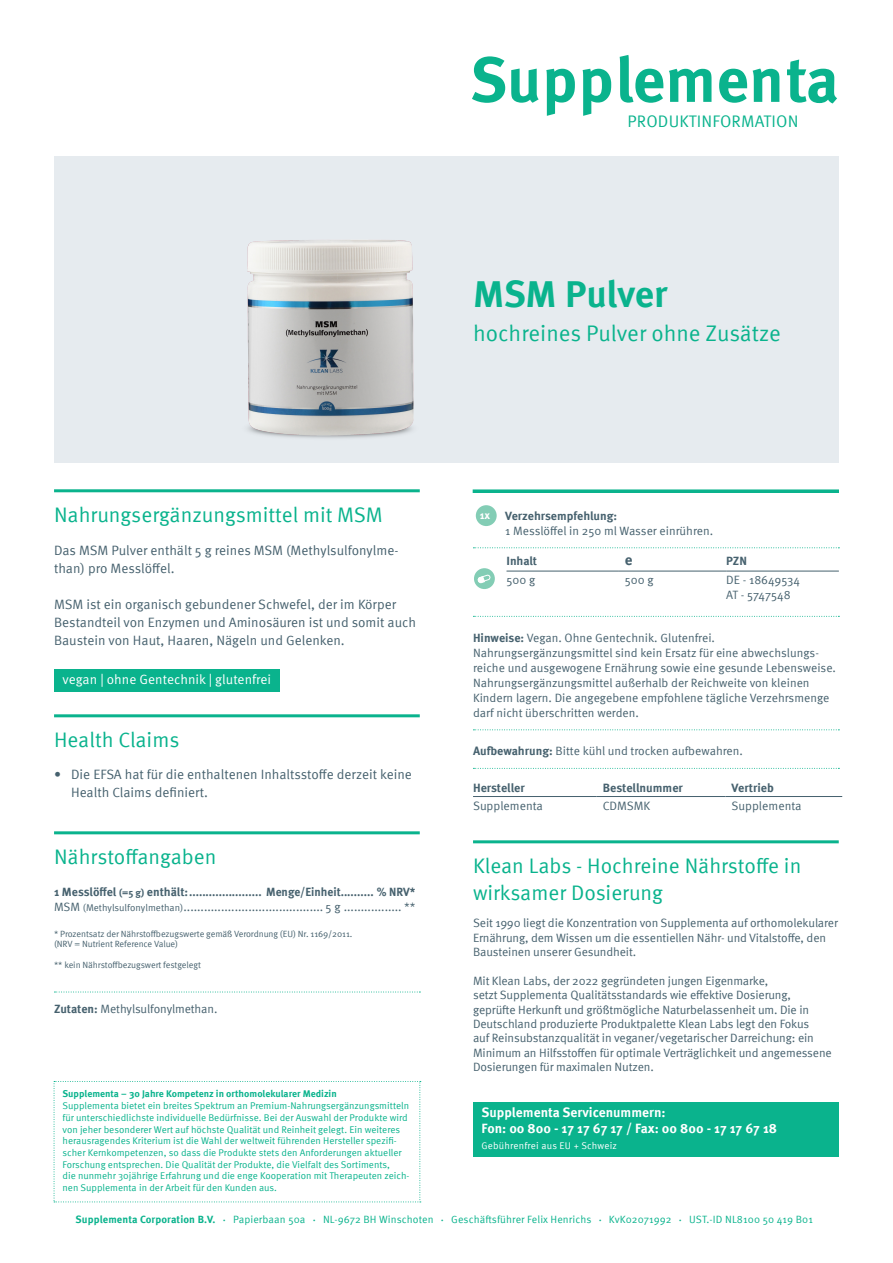
<style>
.page{position:relative;width:893px;height:1263px;background:#fff}
.page>*{position:absolute;margin:0;border:0;box-sizing:border-box;transform-origin:0 0}
.Produkt_Titel{font:700 63.45px "Meta Pro";color:#0ab38d}
.Produkt_Titel-2{font:700 37.5px "Meta Pro";letter-spacing:-.01em;color:#0ab38d}
.Produkt_Subline{font:22.5px "Meta Pro";color:#0ab38d}
.Headline-Grün{font:21px/27px "Meta Pro";color:#0ab38d}
.t1{font:16.65px "Meta Pro";letter-spacing:.01em;color:#0ab38d}
.Nährstoffangaben{font:700 15px "Meta Pro";color:#46616e}
.Fließtext{font:13.5px/18px "Meta Pro";color:#46616e}
.Servicenummern{font:700 13.5px/16.2px "Meta Pro";color:#fff}
.Fließtext_farbig_hin{font:13.5px "Meta Pro Norm";color:#fff}
.Nährstoffangaben-2{font:700 12.15px "Meta Pro";color:#46616e}
.Nährstoffangaben-3{font:12.15px "Meta Pro";color:#46616e}
.Fließtext_klein{font:12.15px "Meta Pro";letter-spacing:-.01em;color:#46616e}
.Fließtext_klein-2{font:12px/14.4px "Meta Pro";letter-spacing:-.01em;color:#46616e}
.Fließtext_klein_mit{font:12px/15px "Meta Pro";color:#46616e}
.Nährstoffangaben-4{font:12px/15px "Meta Pro";color:#46616e}
.Nährstoffangaben-5{font:700 12px "Meta Pro";color:#46616e}
.Fließtext-2{font:700 10.95px "Meta Pro";color:#fff}
.t2{font:10.5px "Meta Pro";letter-spacing:.01em;color:#0ab38d}
.t3{font:700 10.5px "Meta Pro";letter-spacing:.01em;color:#0ab38d}
.Supplementa_Text_Kle{font:9.75px/11.7px "Meta Pro";color:#0ab38d}
.Servicenummern-2{font:9.75px "Meta Pro";letter-spacing:.02em;color:#fff}
.Fließtext_klein_mit-2{font:9px/10.5px "Meta Pro";letter-spacing:-.01em;color:#46616e}
.s1{font-size:9.75px}
.s2{font-weight:700}
.s3{font-size:4.5px}
</style>
<div class="page">
<div style="left:54px;top:156px;width:785px;height:306px;background:#e6ebef"></div>
<hr style="left:54px;top:489px;width:366px;height:3px;background:#0ab38d">
<div style="left:54px;top:670px;width:226px;height:22px;background:#0ab38d"></div>
<hr style="left:54px;top:714px;width:366px;height:3px;background:#0ab38d">
<hr style="left:54px;top:831px;width:366px;height:3px;background:#0ab38d">
<svg style="left:54px;top:992px;width:366px;height:1px"></svg>
<svg style="left:473px;top:547px;width:366px;height:1px"></svg>
<svg style="left:473px;top:616px;width:366px;height:1px"></svg>
<svg style="left:473px;top:729px;width:366px;height:1px"></svg>
<svg style="left:473px;top:768px;width:366px;height:1px"></svg>
<hr style="left:473px;top:840px;width:366px;height:3px;background:#0ab38d">
<div style="left:473px;top:1102px;width:366px;height:55px;background:#0ab38d"></div>
<div style="left:476px;top:505px;width:21px;height:21px;background:#83cdb5;border-radius:50%"></div>
<hr style="left:506px;top:571px;width:113px;height:1px;background:#46616e">
<hr style="left:619px;top:571px;width:107px;height:1px;background:#46616e">
<hr style="left:726px;top:571px;width:113px;height:1px;background:#46616e">
<div style="left:474px;top:568px;width:21px;height:21px;background:#83cdb5;border-radius:50%"></div>
<svg style="left:478px;top:575px;width:12px;height:8px"></svg>
<hr style="left:473px;top:796px;width:124px;height:1px;background:#46616e">
<hr style="left:597px;top:796px;width:129px;height:1px;background:#46616e">
<hr style="left:726px;top:796px;width:116px;height:1px;background:#46616e">
<svg style="left:54px;top:1081px;width:367px;height:121px"></svg>
<svg style="left:473px;top:489px;width:366px;height:4px"></svg>
<img style="left:247px;top:240px;width:167px;height:198px">
<p class="Produkt_Titel" style="left:470px;top:30px;width:371px">Supplementa</p>
<p class="t1" style="left:628px;top:109px;width:172px">PRODUKTINFORMATION</p>
<p class="Produkt_Titel-2" style="left:473px;top:264px;width:196px">MSM Pulver</p>
<p class="Produkt_Subline" style="left:473px;top:316px;width:309px">hochreines Pulver ohne Zusätze</p>
<p class="Headline-Grün" style="left:54px;top:500px;width:330px">Nahrungsergänzungsmittel mit MSM</p>
<p class="Fließtext" style="left:54px;top:540px;width:346px">Das MSM Pulver enthält 5 g reines MSM (Methylsulfonylme&shy;than) pro Messlöffel.</p>
<p class="Fließtext" style="left:54px;top:594px;width:364px">MSM ist ein organisch gebundener Schwefel, der im Körper<br>Bestandteil von Enzymen und Aminosäuren ist und somit auch<br>Baustein von Haut, Haaren, Nägeln und Gelenken.</p>
<p class="Fließtext_farbig_hin" style="left:63px;top:669px;width:210px">vegan | ohne Gentechnik | glutenfrei</p>
<p class="Headline-Grün" style="left:54px;top:725px;width:127px">Health Claims</p>
<p class="Fließtext" style="left:71px;top:764px;width:342px;text-indent:-17px">• Die EFSA hat für die enthaltenen Inhaltsstoffe derzeit keine<br>Health Claims definiert.</p>
<p class="Headline-Grün" style="left:54px;top:842px;width:164px">Nährstoffangaben</p>
<p class="Nährstoffangaben-5" style="left:54px;top:883px;width:363px">1 Messlöffel <span class="s1">(=5 g)</span> enthält:...................... Menge/Einheit.......... % NRV*</p>
<p class="Nährstoffangaben-4" style="left:54px;top:899px;width:363px">MSM <span class="s1">(Methylsulfonylmethan)</span>......................................... 5 g ................. **</p>
<p class="Fließtext_klein_mit-2" style="left:54px;top:928px;width:300px">* Prozentsatz der Nährstoffbezugswerte gemäß Verordnung (EU) Nr. 1169/2011. (NRV = Nutrient Reference Value)</p>
<p class="Fließtext_klein_mit-2" style="left:54px;top:959px;width:148px">** kein Nährstoffbezugswert festgelegt</p>
<p class="Fließtext_klein-2" style="left:54px;top:1001px;width:165px"><span class="s2">Zutaten:</span> Methylsulfonylmethan.</p>
<p class="Supplementa_Text_Kle" style="left:63px;top:1087px;width:348px"><span class="s2">Supplementa – 30 Jahre Kompetenz in orthomolekularer Medizin<br></span>Supplementa bietet ein breites Spektrum an Premium-Nahrungsergänzungsmitteln für unterschiedlichste individuelle Bedürfnisse. Bei der Auswahl der Produkte wird von jeher besonderer Wert auf höchste Qualität und Reinheit gelegt. Ein weiteres herausragendes Kriterium ist die Wahl der weltweit führenden Hersteller spezifi&shy;scher Kernkompetenzen, so dass die Produkte stets den Anforderungen aktueller Forschung entsprechen. Die Qualität der Produkte, die Vielfalt des Sortiments,<br>die nunmehr 30jährige Erfahrung und die enge Kooperation mit Therapeuten zeich&shy;nen Supplementa in der Arbeit für den Kunden aus.</p>
<p class="Fließtext-2" style="left:480px;top:507px;width:12px">1x</p>
<p class="Fließtext_klein_mit" style="left:505px;top:507px;width:210px"><span class="s2">Verzehrsempfehlung:<br></span>1 Messlöffel in 250 ml Wasser einrühren.</p>
<p class="Nährstoffangaben-5" style="left:506px;top:551px;width:32px">Inhalt</p>
<p class="Nährstoffangaben" style="left:625px;top:548px;width:9px">e</p>
<p class="Nährstoffangaben-5" style="left:726px;top:551px;width:22px">PZN</p>
<p class="Nährstoffangaben-4" style="left:506px;top:572px;width:30px">500 g</p>
<p class="Nährstoffangaben-4" style="left:625px;top:572px;width:30px">500 g</p>
<p class="Nährstoffangaben-4" style="left:726px;top:572px;width:75px">DE - 18649534<br>AT - 5747548</p>
<p class="Fließtext_klein_mit" style="left:473px;top:629px;width:364px"><span class="s2">Hinweise:</span> Vegan. Ohne Gentechnik. Glutenfrei.<br>Nahrungsergänzungsmittel sind kein Ersatz für eine abwechslungs&shy;reiche und ausgewogene Ernährung sowie eine gesunde Lebensweise.<br>Nahrungsergänzungsmittel außerhalb der Reichweite von kleinen Kindern lagern. Die angegebene empfohlene tägliche Verzehrsmenge darf nicht überschritten werden.</p>
<p class="Fließtext_klein_mit" style="left:473px;top:743px;width:271px"><span class="s2">Aufbewahrung:</span> Bitte kühl und trocken aufbewahren.</p>
<p class="Nährstoffangaben-2" style="left:473px;top:778px;width:53px">Hersteller</p>
<p class="Nährstoffangaben-2" style="left:603px;top:778px;width:82px">Bestellnummer</p>
<p class="Nährstoffangaben-2" style="left:732px;top:778px;width:44px">Vertrieb</p>
<p class="Nährstoffangaben-3" style="left:473px;top:797px;width:71px">Supplementa</p>
<p class="Fließtext_klein" style="left:603px;top:797px;width:49px">CDMSMK</p>
<p class="Nährstoffangaben-3" style="left:732px;top:797px;width:71px">Supplementa</p>
<p class="Headline-Grün" style="left:473px;top:851px;width:330px">Klean Labs - Hochreine Nährstoffe in wirksamer Dosierung</p>
<p class="Fließtext_klein-2" style="left:473px;top:915px;width:366px">Seit 1990 liegt die Konzentration von Supplementa auf orthomolekularer<br>Ernährung, dem Wissen um die essentiellen Nähr- und Vitalstoffe, den<br>Bausteinen unserer Gesundheit.</p>
<p class="Fließtext_klein-2" style="left:473px;top:973px;width:360px">Mit Klean Labs, der 2022 gegründeten jungen Eigenmarke,<br>setzt Supplementa Qualitätsstandards wie effektive Dosierung, geprüfte Herkunft und größtmögliche Naturbelassenheit um. Die in Deutschland produzierte Produktpalette Klean Labs legt den Fokus<br>auf Reinsubstanzqualität in veganer/vegetarischer Darreichung: ein Minimum an Hilfsstoffen für optimale Verträglichkeit und angemessene Dosierungen für maximalen Nutzen.</p>
<p class="Servicenummern" style="left:482px;top:1103px;width:297px">Supplementa Servicenummern:<br>Fon: 00 800 - 17 17 67 17 / Fax: 00 800 - 17 17 67 18</p>
<p class="Servicenummern-2" style="left:482px;top:1138px;width:137px">Gebührenfrei aus EU + Schweiz</p>
<p class="t3" style="left:76px;top:1211px;width:141px">Supplementa Corporation B.V.</p>
<p class="t2" style="left:223px;top:1211px;width:84px"><span class="s3">•</span> Papierbaan 50a</p>
<p class="t2" style="left:313px;top:1211px;width:122px"><span class="s3">•</span> NL-9672 BH Winschoten</p>
<p class="t2" style="left:441px;top:1211px;width:152px"><span class="s3">•</span> Geschäftsführer Felix Henrichs</p>
<p class="t2" style="left:599px;top:1211px;width:74px"><span class="s3">•</span> KvK02071992</p>
<p class="t2" style="left:679px;top:1211px;width:135px"><span class="s3">•</span> UST.-ID NL8100 50 419 B01</p>
</div>
